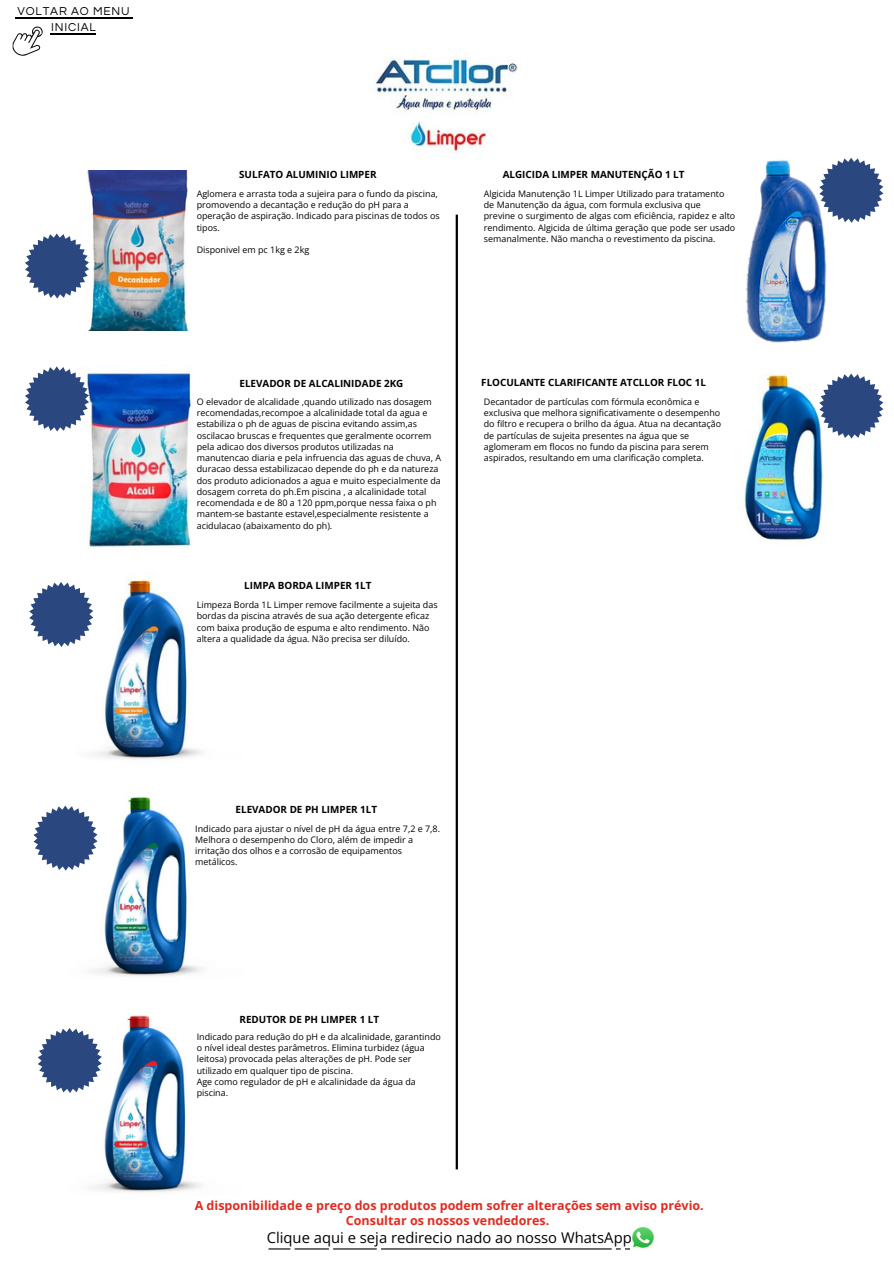
<style>
.page{position:relative;width:894px;height:1264px;background:#fff}
.page>*{position:absolute;margin:0;border:0;box-sizing:border-box;transform-origin:0 0}
.t1{font:14.85px "Open Sans";color:#000}
.t2{font:700 12.45px/14.7px "Open Sans";color:#e22b20;text-align:center}
.t3{font:11.85px/15.8px "Questrial";letter-spacing:.07em;color:#000;text-align:center}
.t4{font:700 9.9px "Open Sans";color:#000}
.t5{font:9px/11.2px "Open Sans";color:#000}
</style>
<div class="page">
<img style="left:374px;top:57px;width:144px;height:95px">
<img style="left:87px;top:171px;width:101px;height:159px">
<img style="left:89px;top:373px;width:102px;height:174px">
<img style="left:93px;top:580px;width:109px;height:180px">
<img style="left:63px;top:797px;width:139px;height:395px">
<img style="left:744px;top:373px;width:108px;height:167px">
<img style="left:746px;top:157px;width:106px;height:186px">
<svg style="left:25px;top:366px;width:64px;height:65px"></svg>
<svg style="left:29px;top:582px;width:64px;height:65px"></svg>
<svg style="left:33px;top:805px;width:64px;height:65px"></svg>
<svg style="left:38px;top:1027px;width:64px;height:65px"></svg>
<hr style="left:455px;top:214px;width:3px;height:955px;background:#000">
<svg style="left:819px;top:158px;width:64px;height:65px"></svg>
<svg style="left:819px;top:373px;width:64px;height:65px"></svg>
<img style="left:632px;top:1226px;width:22px;height:23px">
<svg style="left:25px;top:233px;width:64px;height:65px"></svg>
<hr style="left:16px;top:17px;width:113px;height:1px;background:#000">
<hr style="left:50px;top:34px;width:46px;height:1px;background:#000">
<svg style="left:13px;top:27px;width:30px;height:29px"></svg>
<svg style="left:268px;top:1248px;width:362px;height:1px"></svg>
<h3 class="t3" style="left:17px;top:4px;width:114px">VOLTAR AO MENU<br>INICIAL</h3>
<p class="t4" style="left:239px;top:167px;width:139px">SULFATO ALUMINIO LIMPER</p>
<p class="t5" style="left:197px;top:188px;width:244px">Aglomera e arrasta toda a sujeira para o fundo da piscina, promovendo a decantação e redução do pH para a operação de aspiração. Indicado para piscinas de todos os tipos.</p>
<p class="t5" style="left:197px;top:244px;width:114px">Disponivel em pc 1kg e 2kg</p>
<p class="t4" style="left:502px;top:167px;width:183px">ALGICIDA LIMPER MANUTENÇÃO 1 LT</p>
<p class="t5" style="left:483px;top:188px;width:253px">Algicida Manutenção 1L Limper Utilizado para tratamento de Manutenção da água, com formula exclusiva que<br>previne o surgimento de algas com eficiência, rapidez e alto rendimento. Algicida de última geração que pode ser usado semanalmente. Não mancha o revestimento da piscina.</p>
<p class="t4" style="left:239px;top:376px;width:165px">ELEVADOR DE ALCALINIDADE 2KG</p>
<p class="t4" style="left:481px;top:375px;width:226px">FLOCULANTE CLARIFICANTE ATCLLOR FLOC 1L</p>
<p class="t5" style="left:197px;top:396px;width:246px">O elevador de alcalidade ,quando utilizado nas dosagem recomendadas,recompoe a alcalinidade total da agua e estabiliza o ph de aguas de piscina evitando assim,as oscilacao bruscas e frequentes que geralmente ocorrem pela adicao dos diversos produtos utilizadas na manutencao diaria e pela infruencia das aguas de chuva, A duracao dessa estabilizacao depende do ph e da natureza dos produto adicionados a agua e muito especialmente da dosagem correta do ph.Em piscina , a alcalinidade total recomendada e de 80 a 120 ppm,porque nessa faixa o ph mantem-se bastante estavel,especialmente resistente a acidulacao (abaixamento do ph).</p>
<p class="t5" style="left:483px;top:396px;width:239px">Decantador de partículas com fórmula econômica e exclusiva que melhora significativamente o desempenho do filtro e recupera o brilho da água. Atua na decantação de partículas de sujeita presentes na água que se aglomeram em flocos no fundo da piscina para serem aspirados, resultando em uma clarificação completa.</p>
<p class="t4" style="left:244px;top:578px;width:129px">LIMPA BORDA LIMPER 1LT</p>
<p class="t5" style="left:197px;top:599px;width:242px">Limpeza Borda 1L Limper remove facilmente a sujeita das bordas da piscina através de sua ação detergente eficaz com baixa produção de espuma e alto rendimento. Não altera a qualidade da água. Não precisa ser diluído.</p>
<p class="t4" style="left:235px;top:802px;width:143px">ELEVADOR DE PH LIMPER 1LT</p>
<p class="t5" style="left:195px;top:822px;width:246px">Indicado para ajustar o nível de pH da água entre 7,2 e 7,8.<br>Melhora o desempenho do Cloro, além de impedir a irritação dos olhos e a corrosão de equipamentos metálicos.</p>
<p class="t4" style="left:239px;top:1012px;width:141px">REDUTOR DE PH LIMPER 1 LT</p>
<p class="t5" style="left:197px;top:1030px;width:245px">Indicado para redução do pH e da alcalinidade, garantindo o nível ideal destes parâmetros. Elimina turbidez (água leitosa) provocada pelas alterações de pH. Pode ser utilizado em qualquer tipo de piscina.<br>Age como regulador de pH e alcalinidade da água da piscina.</p>
<h2 class="t2" style="left:195px;top:1198px;width:510px">A disponibilidade e preço dos produtos podem sofrer alterações sem aviso prévio.<br>Consultar os nossos vendedores.</h2>
<h1 class="t1" style="left:267px;top:1227px;width:366px">Clique aqui e seja redirecio nado ao nosso WhatsApp</h1>
</div>
